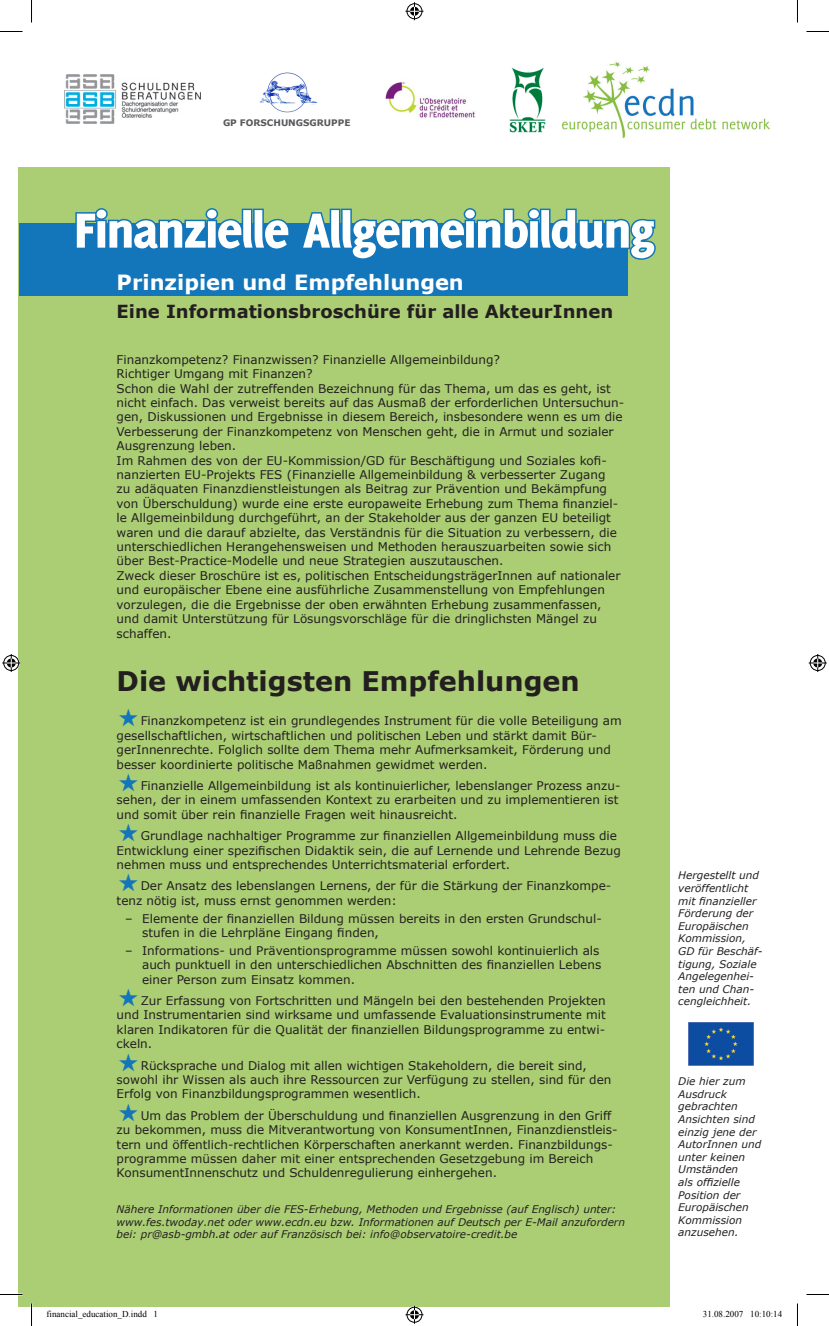
<style>
.page{position:relative;width:829px;height:1326px;background:#fff}
.page>*{position:absolute;margin:0;border:0;box-sizing:border-box;transform-origin:0 0}
.Titel_36pt_Kopie{font:800 54px "Delicious";letter-spacing:-.025em;color:#fff}
.Titel_18pt{font:700 27px "Verdana";color:#231f20}
.Titel_18pt-2{font:700 21px "Verdana";color:#fff}
.Titel_18pt-3{font:700 18px "Verdana";color:#231f20}
.body_9pt{font:12px/14.4px "Verdana";color:#231f20}
.fussnote_7pt{font:italic 10.5px/12.6px "Verdana";color:#231f20}
.t1{font:9px "Times New Roman";color:#000}
.Titel_18pt-4{font:700 9px "Verdana";color:#57585a}
</style>
<div class="page">
<div style="left:19px;top:168px;width:650px;height:1139px;background:#abce74"></div>
<div style="left:19px;top:223px;width:608px;height:72px;background:#1376ba"></div>
<svg style="left:74px;top:208px;width:217px;height:88px"></svg>
<svg style="left:299px;top:208px;width:357px;height:88px"></svg>
<img style="left:688px;top:1022px;width:66px;height:44px">
<img style="left:509px;top:67px;width:37px;height:66px">
<img style="left:385px;top:82px;width:91px;height:36px">
<img style="left:64px;top:75px;width:137px;height:48px">
<img style="left:561px;top:61px;width:209px;height:77px">
<img style="left:259px;top:72px;width:59px;height:41px">
<hr style="left:0;top:1293px;width:22px;height:2px;background:#fff">
<svg style="left:0;top:31px;width:22px;height:1px"></svg>
<svg style="left:806px;top:31px;width:22px;height:1px"></svg>
<svg style="left:0;top:1294px;width:22px;height:1px"></svg>
<svg style="left:806px;top:1294px;width:22px;height:1px"></svg>
<svg style="left:31px;top:0;width:1px;height:23px"></svg>
<svg style="left:31px;top:1303px;width:1px;height:23px"></svg>
<svg style="left:797px;top:0;width:1px;height:23px"></svg>
<svg style="left:797px;top:1303px;width:1px;height:23px"></svg>
<svg style="left:405px;top:2px;width:18px;height:18px"></svg>
<svg style="left:405px;top:1306px;width:18px;height:18px"></svg>
<svg style="left:2px;top:654px;width:18px;height:18px"></svg>
<svg style="left:808px;top:654px;width:18px;height:18px"></svg>
<p class="Titel_18pt-4" style="left:223px;top:117px;width:129px">GP FORSCHUNGSGRUPPE</p>
<p class="Titel_36pt_Kopie" style="left:74px;top:199px;width:582px">Finanzielle Allgemeinbildung</p>
<p class="Titel_18pt-2" style="left:117px;top:269px;width:349px">Prinzipien und Empfehlungen</p>
<p class="Titel_18pt-3" style="left:117px;top:300px;width:498px">Eine Informationsbroschüre für alle AkteurInnen</p>
<p class="body_9pt" style="left:117px;top:352px;width:385px">Finanzkompetenz? Finanzwissen? Finanzielle Allgemeinbildung?<br>Richtiger Umgang mit Finanzen?</p>
<p class="body_9pt" style="left:117px;top:381px;width:509px">Schon die Wahl der zutreffenden Bezeichnung für das Thema, um das es geht, ist nicht einfach. Das verweist bereits auf das Ausmaß der erforderlichen Untersuchun&shy;gen, Diskussionen und Ergebnisse in diesem Bereich, insbesondere wenn es um die Verbesserung der Finanzkompetenz von Menschen geht, die in Armut und sozialer Ausgrenzung leben.</p>
<p class="body_9pt" style="left:117px;top:453px;width:503px">Im Rahmen des von der EU-Kommission/GD für Beschäftigung und Soziales kofi&shy;nanzierten EU-Projekts FES (Finanzielle Allgemeinbildung &amp; verbesserter Zugang zu adäquaten Finanzdienstleistungen als Beitrag zur Prävention und Bekämpfung von Überschuldung) wurde eine erste europaweite Erhebung zum Thema finanziel&shy;le Allgemeinbildung durchgeführt, an der Stakeholder aus der ganzen EU beteiligt waren und die darauf abzielte, das Verständnis für die Situation zu verbessern, die unterschiedlichen Herangehensweisen und Methoden herauszuarbeiten sowie sich über Best-Practice-Modelle und neue Strategien auszutauschen.</p>
<p class="body_9pt" style="left:117px;top:568px;width:505px">Zweck dieser Broschüre ist es, politischen EntscheidungsträgerInnen auf nationaler und europäischer Ebene eine ausführliche Zusammenstellung von Empfehlungen vorzulegen, die die Ergebnisse der oben erwähnten Erhebung zusammenfassen, und damit Unterstützung für Lösungsvorschläge für die dringlichsten Mängel zu schaffen.</p>
<p class="Titel_18pt" style="left:117px;top:664px;width:464px">Die wichtigsten Empfehlungen</p>
<p class="body_9pt" style="left:117px;top:713px;width:506px;text-indent:24px">Finanzkompetenz ist ein grundlegendes Instrument für die volle Beteiligung am gesellschaftlichen, wirtschaftlichen und politischen Leben und stärkt damit Bür&shy;gerInnenrechte. Folglich sollte dem Thema mehr Aufmerksamkeit, Förderung und besser koordinierte politische Maßnahmen gewidmet werden.</p>
<p class="body_9pt" style="left:117px;top:778px;width:505px;text-indent:24px">Finanzielle Allgemeinbildung ist als kontinuierlicher, lebenslanger Prozess anzu&shy;sehen, der in einem umfassenden Kontext zu erarbeiten und zu implementieren ist und somit über rein finanzielle Fragen weit hinausreicht.</p>
<p class="body_9pt" style="left:117px;top:828px;width:506px;text-indent:24px">Grundlage nachhaltiger Programme zur finanziellen Allgemeinbildung muss die<br>Entwicklung einer spezifischen Didaktik sein, die auf Lernende und Lehrende Bezug nehmen muss und entsprechendes Unterrichtsmaterial erfordert.</p>
<p class="body_9pt" style="left:117px;top:878px;width:496px;text-indent:24px">Der Ansatz des lebenslangen Lernens, der für die Stärkung der Finanzkompe&shy;tenz nötig ist, muss ernst genommen werden:</p>
<p class="body_9pt" style="left:142px;top:910px;width:461px;text-indent:-17px">– Elemente der finanziellen Bildung müssen bereits in den ersten Grundschul&shy;stufen in die Lehrpläne Eingang finden,</p>
<p class="body_9pt" style="left:142px;top:943px;width:460px;text-indent:-17px">– Informations- und Präventionsprogramme müssen sowohl kontinuierlich als auch punktuell in den unterschiedlichen Abschnitten des finanziellen Lebens einer Person zum Einsatz kommen.</p>
<p class="body_9pt" style="left:117px;top:993px;width:490px;text-align:justify;text-indent:24px">Zur Erfassung von Fortschritten und Mängeln bei den bestehenden Projekten und Instrumentarien sind wirksame und umfassende Evaluationsinstrumente mit klaren Indikatoren für die Qualität der finanziellen Bildungsprogramme zu entwi&shy;ckeln.</p>
<p class="body_9pt" style="left:117px;top:1057px;width:496px;text-indent:24px">Rücksprache und Dialog mit allen wichtigen Stakeholdern, die bereit sind, sowohl ihr Wissen als auch ihre Ressourcen zur Verfügung zu stellen, sind für den<br>Erfolg von Finanzbildungsprogrammen wesentlich.</p>
<p class="body_9pt" style="left:117px;top:1108px;width:502px;text-indent:24px">Um das Problem der Überschuldung und finanziellen Ausgrenzung in den Griff zu bekommen, muss die Mitverantwortung von KonsumentInnen, Finanzdienstleis&shy;tern und öffentlich-rechtlichen Körperschaften anerkannt werden. Finanzbildungs&shy;programme müssen daher mit einer entsprechenden Gesetzgebung im Bereich KonsumentInnenschutz und Schuldenregulierung einhergehen.</p>
<p class="fussnote_7pt" style="left:117px;top:1203px;width:510px">Nähere Informationen über die FES-Erhebung, Methoden und Ergebnisse (auf Englisch) unter: www.fes.twoday.net oder www.ecdn.eu bzw. Informationen auf Deutsch per E-Mail anzufordern bei: pr@asb-gmbh.at oder auf Französisch bei: info@observatoire-credit.be</p>
<p class="fussnote_7pt" style="left:678px;top:869px;width:86px">Hergestellt und veröffentlicht mit finanzieller<br>Förderung der<br>Europäischen<br>Kommission,<br>GD für Beschäf&shy;tigung, Soziale<br>Angelegenhei&shy;ten und Chan&shy;cengleichheit.</p>
<p class="fussnote_7pt" style="left:678px;top:1075px;width:84px">Die hier zum<br>Ausdruck gebrachten<br>Ansichten sind einzig jene der<br>AutorInnen und unter keinen<br>Umständen<br>als offizielle<br>Position der<br>Europäischen<br>Kommission anzusehen.</p>
<p class="t1" style="left:46px;top:1308px;width:113px">financial_education_D.indd 1</p>
<p class="t1" style="left:702px;top:1308px;width:81px">31.08.2007 10:10:14</p>
</div>
